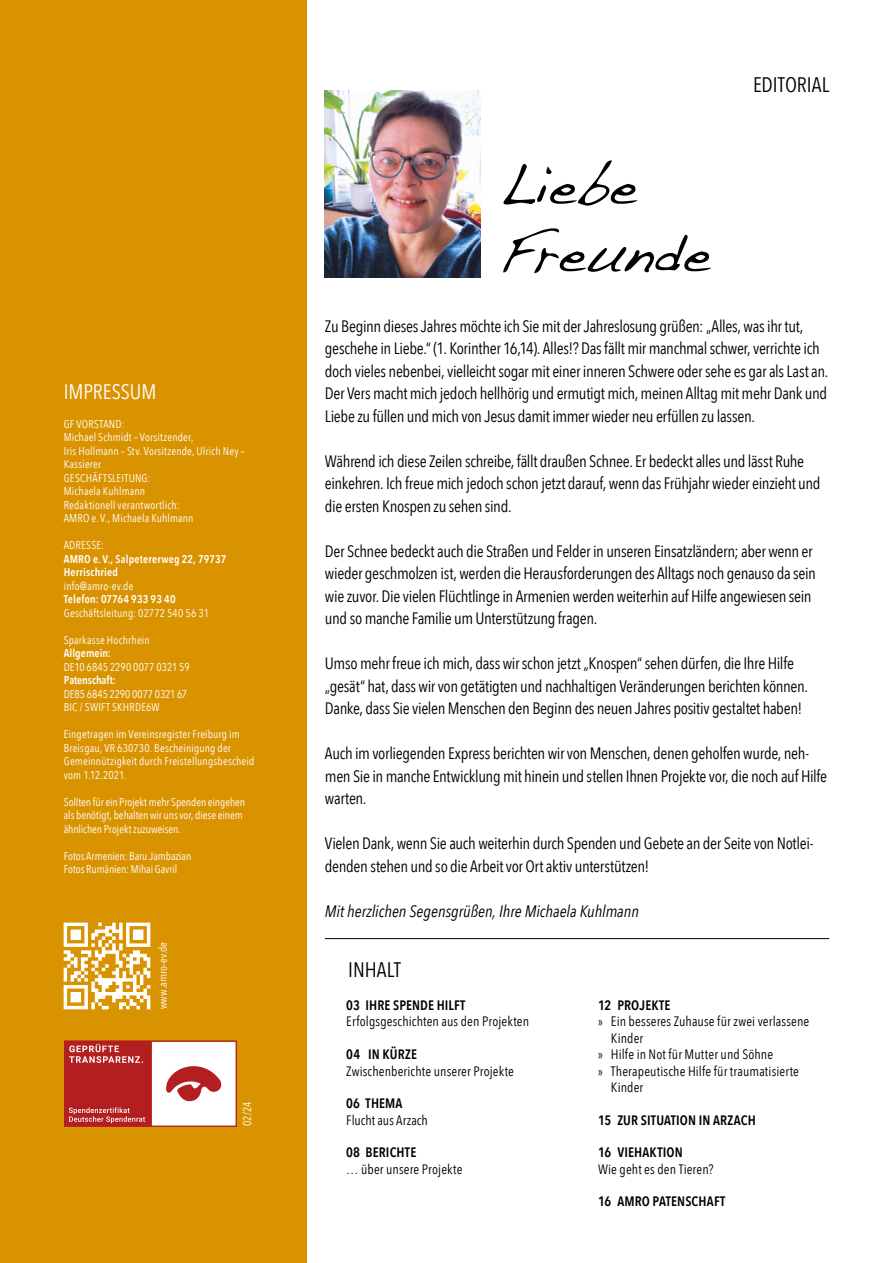
<style>
.page{position:relative;width:893px;height:1263px;background:#fff}
.page>*{position:absolute;margin:0;border:0;box-sizing:border-box;transform-origin:0 0}
.t1{font:57px/67.5px "Handwriting Dakota";color:#000}
.t2{font:21px "Avenir Next Condensed";letter-spacing:-.005em;color:#000}
.t3{font:21px "Avenir Next Condensed";letter-spacing:-.005em;color:#fff}
.t4{font:16.5px/22.5px "Avenir Next Condensed";letter-spacing:-.02em;color:#000}
.t5{font:italic 16.5px "Avenir Next Condensed";color:#000}
.t6{font:13.65px "Avenir Next Condensed";letter-spacing:.01em;color:#000}
.t7{font:600 13.65px "Avenir Next Condensed";letter-spacing:.01em;color:#000}
.t8{font:11.25px/13.5px "Avenir Next Condensed";letter-spacing:.01em;color:#fff}
.t9{font:600 11.25px/13.5px "Avenir Next Condensed";letter-spacing:.015em;color:#fff}
.t10{font:600 11.25px "Avenir Next Condensed";letter-spacing:-.005em;color:#fff}
</style>
<div class="page">
<div style="left:0;top:0;width:307px;height:1263px;background:#da9300"></div>
<svg style="left:64px;top:922px;width:86px;height:87px"></svg>
<svg style="left:64px;top:1040px;width:173px;height:87px;background:#d37f7f"></svg>
<img style="left:325px;top:90px;width:156px;height:187px">
<hr style="left:325px;top:938px;width:504px;height:1px;background:#000">
<p class="t3" style="left:64px;top:374px;width:94px">IMPRESSUM</p>
<p class="t8" style="left:64px;top:416px;width:182px">GF VORSTAND:<br>Michael Schmidt – Vorsitzender,<br>Iris Hollmann – Stv. Vorsitzende, Ulrich Ney –<br>Kassierer<br>GESCHÄFTSLEITUNG:<br>Michaela Kuhlmann<br>Redaktionell verantwortlich:<br>AMRO e. V., Michaela Kuhlmann</p>
<p class="t8" style="left:64px;top:538px;width:42px">ADRESSE:</p>
<p class="t9" style="left:64px;top:552px;width:164px">AMRO e.V., Salpetererweg 22, 79737<br>Herrischried</p>
<p class="t8" style="left:64px;top:578px;width:71px">info@amro-ev.de</p>
<p class="t9" style="left:64px;top:592px;width:113px">Telefon: 07764 933 93 40</p>
<p class="t8" style="left:64px;top:605px;width:147px">Geschäftsleitung: 02772 540 56 31</p>
<p class="t8" style="left:64px;top:632px;width:87px">Sparkasse Hochrhein</p>
<p class="t9" style="left:64px;top:646px;width:49px">Allgemein:</p>
<p class="t8" style="left:64px;top:659px;width:127px">DE10 6845 2290 0077 0321 59</p>
<p class="t10" style="left:64px;top:670px;width:54px">Patenschaft:</p>
<p class="t8" style="left:64px;top:686px;width:125px">DE85 6845 2290 0077 0321 67<br>BIC / SWIFT SKHRDE6W</p>
<p class="t8" style="left:64px;top:727px;width:192px">Eingetragen im Vereinsregister Freiburg im Breisgau, VR 630730. Bescheinigung der Gemeinnützigkeit durch Freistellungsbescheid vom 1.12.2021.</p>
<p class="t8" style="left:64px;top:794px;width:183px">Sollten für ein Projekt mehr Spenden eingehen als benötigt, behalten wir uns vor, diese einem ähnlichen Projekt zuzuweisen.</p>
<p class="t8" style="left:64px;top:848px;width:129px">Fotos Armenien: Baru Jambazian<br>Fotos Rumänien: Mihai Gavril</p>
<p class="t8" style="left:155px;top:1009px;width:69px;rotate:-90deg">www.amro-ev.de</p>
<p class="t8" style="left:240px;top:1126px;width:26px;rotate:-90deg">02/24</p>
<h1 class="t1" style="left:499px;top:151px;width:214px">Liebe<br>Freunde</h1>
<p class="t2" style="left:753px;top:66px;width:78px">EDITORIAL</p>
<p class="t4" style="left:325px;top:314px;width:505px">Zu Beginn dieses Jahres möchte ich Sie mit der Jahreslosung grüßen: „Alles, was ihr tut, geschehe in Liebe.“ (1. Korinther 16,14). Alles!? Das fällt mir manchmal schwer, verrichte ich doch vieles nebenbei, vielleicht sogar mit einer inneren Schwere oder sehe es gar als Last an.<br>Der Vers macht mich jedoch hellhörig und ermutigt mich, meinen Alltag mit mehr Dank und Liebe zu füllen und mich von Jesus damit immer wieder neu erfüllen zu lassen.</p>
<p class="t4" style="left:325px;top:449px;width:497px">Während ich diese Zeilen schreibe, fällt draußen Schnee. Er bedeckt alles und lässt Ruhe einkehren. Ich freue mich jedoch schon jetzt darauf, wenn das Frühjahr wieder einzieht und die ersten Knospen zu sehen sind.</p>
<p class="t4" style="left:325px;top:539px;width:492px">Der Schnee bedeckt auch die Straßen und Felder in unseren Einsatzländern; aber wenn er wieder geschmolzen ist, werden die Herausforderungen des Alltags noch genauso da sein wie zuvor. Die vielen Flüchtlinge in Armenien werden weiterhin auf Hilfe angewiesen sein und so manche Familie um Unterstützung fragen.</p>
<p class="t4" style="left:325px;top:651px;width:485px">Umso mehr freue ich mich, dass wir schon jetzt „Knospen“ sehen dürfen, die Ihre Hilfe „gesät“ hat, dass wir von getätigten und nachhaltigen Veränderungen berichten können.<br>Danke, dass Sie vielen Menschen den Beginn des neuen Jahres positiv gestaltet haben!</p>
<p class="t4" style="left:325px;top:741px;width:504px">Auch im vorliegenden Express berichten wir von Menschen, denen geholfen wurde, neh&shy;men Sie in manche Entwicklung mit hinein und stellen Ihnen Projekte vor, die noch auf Hilfe warten.</p>
<p class="t4" style="left:325px;top:831px;width:490px">Vielen Dank, wenn Sie auch weiterhin durch Spenden und Gebete an der Seite von Notlei&shy;denden stehen und so die Arbeit vor Ort aktiv unterstützen!</p>
<p class="t5" style="left:325px;top:901px;width:316px">Mit herzlichen Segensgrüßen, Ihre Michaela Kuhlmann</p>
<p class="t2" style="left:348px;top:951px;width:54px">INHALT</p>
<p class="t7" style="left:346px;top:993px;width:121px">03 IHRE SPENDE HILFT</p>
<p class="t6" style="left:346px;top:1010px;width:184px">Erfolgsgeschichten aus den Projekten</p>
<p class="t7" style="left:346px;top:1042px;width:72px">04 IN KÜRZE</p>
<p class="t6" style="left:346px;top:1059px;width:169px">Zwischenberichte unserer Projekte</p>
<p class="t7" style="left:346px;top:1092px;width:58px">06 THEMA</p>
<p class="t6" style="left:346px;top:1108px;width:83px">Flucht aus Arzach</p>
<p class="t7" style="left:346px;top:1141px;width:72px">08 BERICHTE</p>
<p class="t6" style="left:346px;top:1157px;width:118px">… über unsere Projekte</p>
<p class="t7" style="left:598px;top:993px;width:74px">12 PROJEKTE</p>
<p class="t6" style="left:598px;top:1010px;width:213px">» Ein besseres Zuhause für zwei verlassene</p>
<p class="t6" style="left:611px;top:1026px;width:34px">Kinder</p>
<p class="t6" style="left:598px;top:1043px;width:177px">» Hilfe in Not für Mutter und Söhne</p>
<p class="t6" style="left:598px;top:1059px;width:202px">» Therapeutische Hilfe für traumatisierte</p>
<p class="t6" style="left:611px;top:1075px;width:34px">Kinder</p>
<p class="t7" style="left:598px;top:1108px;width:159px">15 ZUR SITUATION IN ARZACH</p>
<p class="t7" style="left:598px;top:1141px;width:86px">16 VIEHAKTION</p>
<p class="t6" style="left:598px;top:1157px;width:117px">Wie geht es den Tieren?</p>
<p class="t7" style="left:598px;top:1190px;width:129px">16 AMRO PATENSCHAFT</p>
</div>
